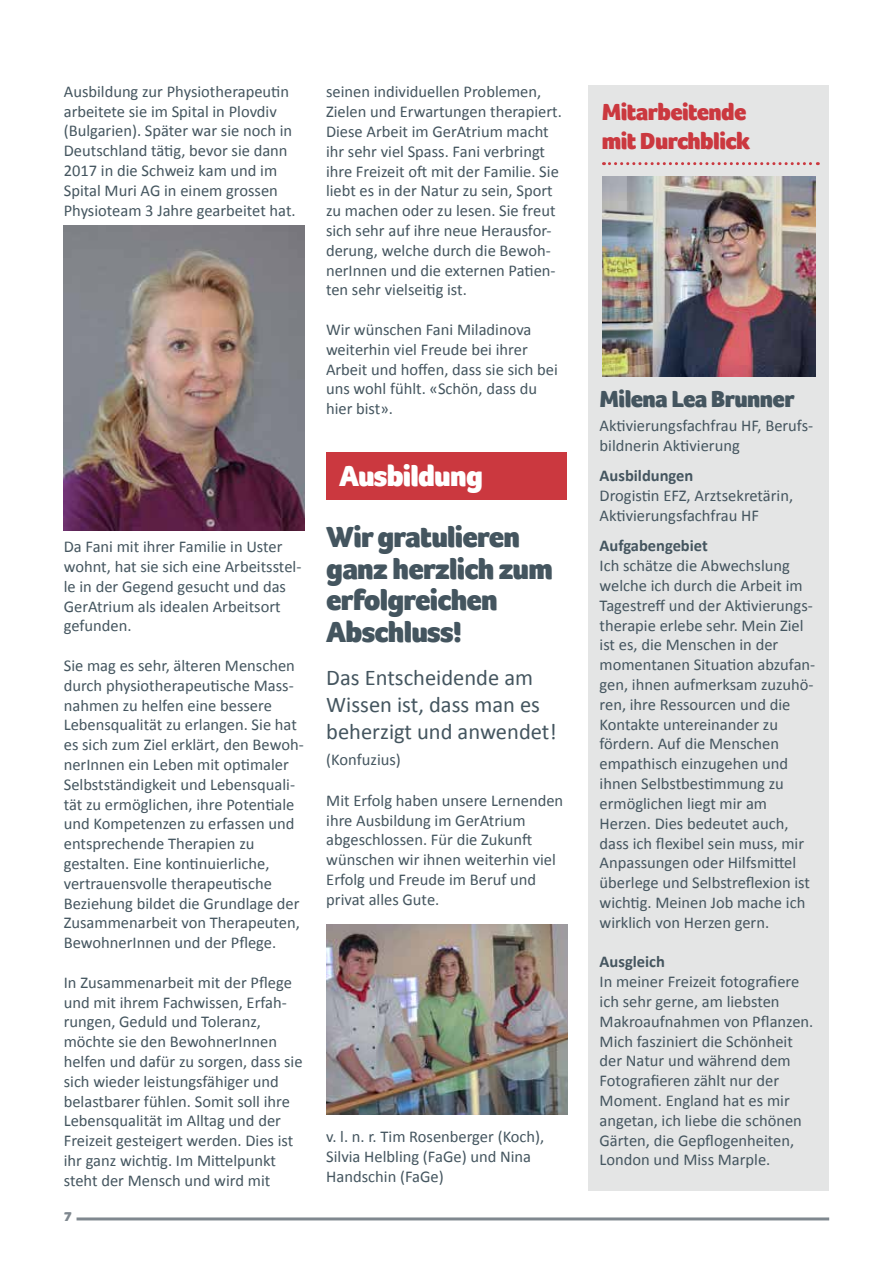
<style>
.page{position:relative;width:893px;height:1263px;background:#fff}
.page>*{position:absolute;margin:0;border:0;box-sizing:border-box;transform-origin:0 0}
.t1{font:900 30px/31.5px "Foco";letter-spacing:-.025em;color:#44555f}
.t2{font:900 30px "Foco";letter-spacing:-.025em;color:#fff}
.t3{font:900 24px/28.5px "Foco";letter-spacing:-.025em;color:#cb383f}
.t4{font:900 24px "Foco";letter-spacing:-.025em;color:#44555f}
.t5{font:22.5px/27px "Calibri";color:#44555f}
.t6{font:16.5px/19.8px "Calibri";color:#44555f}
.t7{font:700 16.5px "Calibri";color:#44555f}
.t8{font:900 13.5px "Foco";color:#7f888f}
</style>
<div class="page">
<hr style="left:77px;top:1217px;width:752px;height:3px;background:#7f888f">
<div style="left:588px;top:85px;width:241px;height:1106px;background:#e4e5e5"></div>
<img style="left:603px;top:177px;width:212px;height:199px">
<svg style="left:603px;top:162px;width:215px;height:3px"></svg>
<img style="left:64px;top:225px;width:241px;height:305px">
<img style="left:326px;top:924px;width:241px;height:191px">
<div style="left:326px;top:452px;width:241px;height:48px;background:#cb383f"></div>
<p class="t6" style="left:64px;top:81px;width:233px">Ausbildung zur Physiotherapeutin arbeitete sie im Spital in Plovdiv (Bulgarien). Später war sie noch in Deutschland tätig, bevor sie dann 2017 in die Schweiz kam und im Spital Muri AG in einem grossen Physioteam 3 Jahre gearbeitet hat.</p>
<p class="t6" style="left:64px;top:537px;width:239px">Da Fani mit ihrer Familie in Uster wohnt, hat sie sich eine Arbeitsstel&shy;le in der Gegend gesucht und das<br>GerAtrium als idealen Arbeitsort gefunden.</p>
<p class="t6" style="left:64px;top:656px;width:241px">Sie mag es sehr, älteren Menschen durch physiotherapeutische Mass&shy;nahmen zu helfen eine bessere Lebensqualität zu erlangen. Sie hat es sich zum Ziel erklärt, den Bewoh&shy;nerInnen ein Leben mit optimaler Selbstständigkeit und Lebensquali&shy;tät zu ermöglichen, ihre Potentiale und Kompetenzen zu erfassen und entsprechende Therapien zu gestalten. Eine kontinuierliche, vertrauensvolle therapeutische Beziehung bildet die Grundlage der Zusammenarbeit von Therapeuten, BewohnerInnen und der Pflege.</p>
<p class="t6" style="left:64px;top:972px;width:240px">In Zusammenarbeit mit der Pflege und mit ihrem Fachwissen, Erfah&shy;rungen, Geduld und Toleranz, möchte sie den BewohnerInnen helfen und dafür zu sorgen, dass sie sich wieder leistungsfähiger und belastbarer fühlen. Somit soll ihre Lebensqualität im Alltag und der Freizeit gesteigert werden. Dies ist ihr ganz wichtig. Im Mittelpunkt steht der Mensch und wird mit</p>
<p class="t8" style="left:64px;top:1207px;width:9px">7</p>
<p class="t6" style="left:326px;top:82px;width:237px">seinen individuellen Problemen, Zielen und Erwartungen therapiert.<br>Diese Arbeit im GerAtrium macht ihr sehr viel Spass. Fani verbringt ihre Freizeit oft mit der Familie. Sie liebt es in der Natur zu sein, Sport zu machen oder zu lesen. Sie freut sich sehr auf ihre neue Herausfor&shy;derung, welche durch die Bewoh&shy;nerInnen und die externen Patien&shy;ten sehr vielseitig ist.</p>
<p class="t6" style="left:326px;top:320px;width:233px">Wir wünschen Fani Miladinova weiterhin viel Freude bei ihrer<br>Arbeit und hoffen, dass sie sich bei uns wohl fühlt. «Schön, dass du hier bist».</p>
<h1 class="t2" style="left:339px;top:456px;width:145px">Ausbildung</h1>
<h1 class="t1" style="left:326px;top:521px;width:228px">Wir gratulieren ganz herzlich zum erfolgreichen<br>Abschluss!</h1>
<h3 class="t5" style="left:326px;top:664px;width:232px">Das Entscheidende am<br>Wissen ist, dass man es beherzigt und anwendet!</h3>
<p class="t6" style="left:326px;top:750px;width:76px">(Konfuzius)</p>
<p class="t6" style="left:326px;top:790px;width:238px">Mit Erfolg haben unsere Lernenden ihre Ausbildung im GerAtrium abgeschlossen. Für die Zukunft wünschen wir ihnen weiterhin viel<br>Erfolg und Freude im Beruf und privat alles Gute.</p>
<p class="t6" style="left:326px;top:1127px;width:220px">v. l. n. r. Tim Rosenberger (Koch),<br>Silvia Helbling (FaGe) und Nina<br>Handschin (FaGe)</p>
<h2 class="t3" style="left:602px;top:98px;width:150px">Mitarbeitende mit Durchblick</h2>
<h2 class="t4" style="left:600px;top:383px;width:197px">Milena Lea Brunner</h2>
<p class="t6" style="left:600px;top:415px;width:215px">Aktivierungsfachfrau HF, Berufs&shy;bildnerin Aktivierung</p>
<p class="t7" style="left:600px;top:465px;width:95px">Ausbildungen</p>
<p class="t6" style="left:600px;top:486px;width:195px">Drogistin EFZ, Arztsekretärin,<br>Aktivierungsfachfrau HF</p>
<p class="t7" style="left:600px;top:535px;width:110px">Aufgabengebiet</p>
<p class="t6" style="left:600px;top:556px;width:217px">Ich schätze die Abwechslung welche ich durch die Arbeit im<br>Tagestreff und der Aktivierungs&shy;therapie erlebe sehr. Mein Ziel ist es, die Menschen in der momentanen Situation abzufan&shy;gen, ihnen aufmerksam zuzuhö&shy;ren, ihre Ressourcen und die<br>Kontakte untereinander zu fördern. Auf die Menschen empathisch einzugehen und ihnen Selbstbestimmung zu ermöglichen liegt mir am<br>Herzen. Dies bedeutet auch, dass ich flexibel sein muss, mir<br>Anpassungen oder Hilfsmittel überlege und Selbstreflexion ist wichtig. Meinen Job mache ich wirklich von Herzen gern.</p>
<p class="t7" style="left:600px;top:951px;width:67px">Ausgleich</p>
<p class="t6" style="left:600px;top:972px;width:215px">In meiner Freizeit fotografiere ich sehr gerne, am liebsten<br>Makroaufnahmen von Pflanzen.<br>Mich fasziniert die Schönheit der Natur und während dem<br>Fotografieren zählt nur der<br>Moment. England hat es mir angetan, ich liebe die schönen<br>Gärten, die Gepflogenheiten,<br>London und Miss Marple.</p>
</div>
